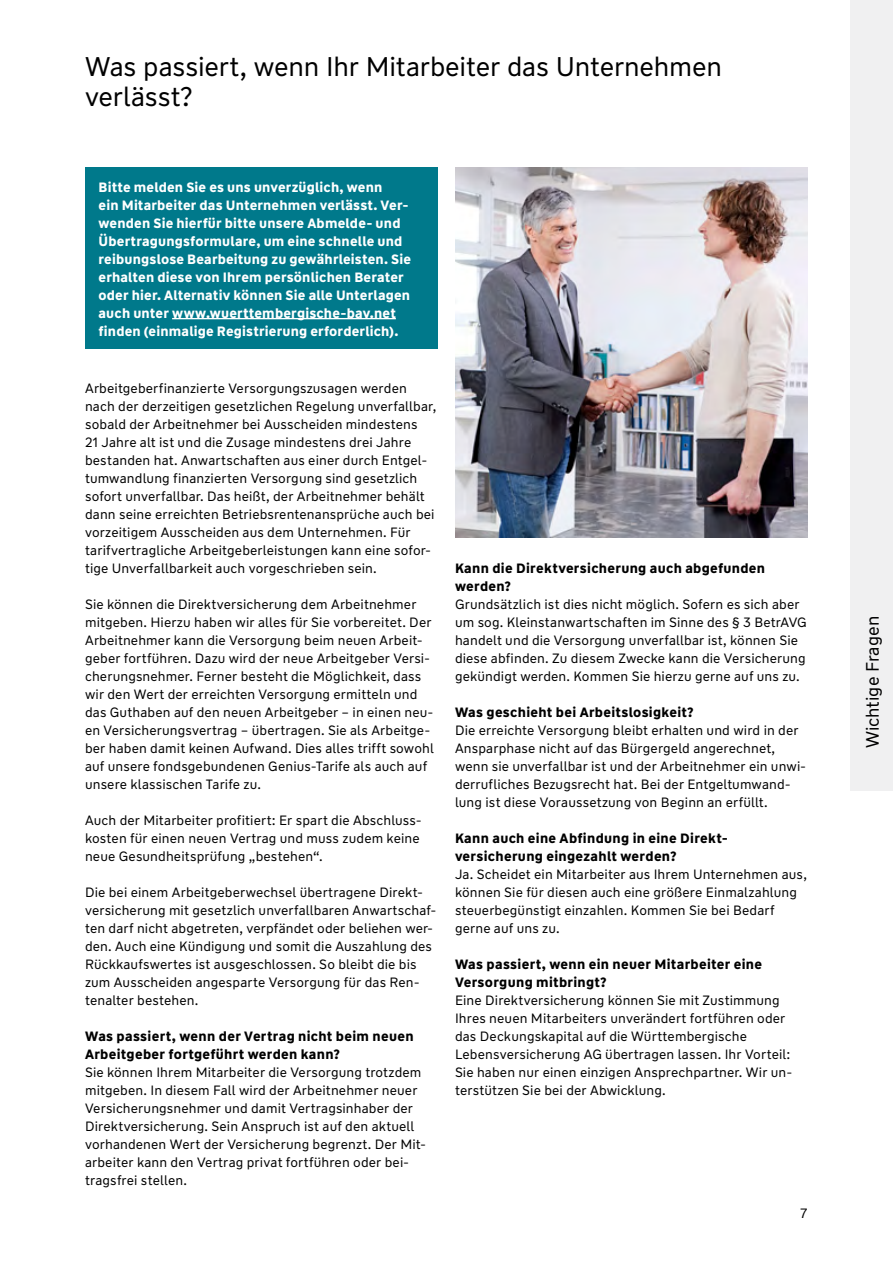
<style>
.page{position:relative;width:893px;height:1263px;background:#fff}
.page>*{position:absolute;margin:0;border:0;box-sizing:border-box;transform-origin:0 0}
.t1{font:27px/30px "WW Type";letter-spacing:-.005em;color:#000}
.t2{font:18px "WW Type";color:#000}
.t3{font:13.5px/18px "WW Type";letter-spacing:.01em;color:#000}
.t4{font:700 13.5px/18px "WW Type";letter-spacing:.015em;color:#fff}
.t5{font:700 13.5px/18px "WW Type";letter-spacing:.025em;color:#000}
</style>
<div class="page">
<img style="left:455px;top:167px;width:353px;height:370px">
<div style="left:85px;top:167px;width:353px;height:182px;background:#00798b"></div>
<hr style="left:172px;top:318px;width:224px;height:1px;background:#fff">
<div style="left:850px;top:0;width:43px;height:791px;background:#f0f0f1"></div>
<h1 class="t1" style="left:85px;top:52px;width:639px">Was passiert, wenn Ihr Mitarbeiter das Unternehmen verlässt?</h1>
<p class="t4" style="left:99px;top:178px;width:314px">Bitte melden Sie es uns unverzüglich, wenn<br>ein Mitarbeiter das Unternehmen verlässt. Ver&shy;wenden Sie hierfür bitte unsere Abmelde- und Übertragungsformulare, um eine schnelle und reibungslose Bearbeitung zu gewährleisten. Sie erhalten diese von Ihrem persönlichen Berater oder hier. Alternativ können Sie alle Unterlagen auch unter www.wuerttembergische-bav.net finden (einmalige Registrierung erforderlich).</p>
<p class="t3" style="left:85px;top:379px;width:353px">Arbeitgeberfinanzierte Versorgungszusagen werden nach der derzeitigen gesetzlichen Regelung unverfallbar, sobald der Arbeitnehmer bei Ausscheiden mindestens<br>21 Jahre alt ist und die Zusage mindestens drei Jahre bestanden hat. Anwartschaften aus einer durch Entgel&shy;tumwandlung finanzierten Versorgung sind gesetzlich sofort unverfallbar. Das heißt, der Arbeitnehmer behält dann seine erreichten Betriebsrentenansprüche auch bei vorzeitigem Ausscheiden aus dem Unternehmen. Für tarifvertragliche Arbeitgeberleistungen kann eine sofor&shy;tige Unverfallbarkeit auch vorgeschrieben sein.</p>
<p class="t3" style="left:85px;top:595px;width:350px">Sie können die Direktversicherung dem Arbeitnehmer mitgeben. Hierzu haben wir alles für Sie vorbereitet. Der Arbeitnehmer kann die Versorgung beim neuen Arbeit&shy;geber fortführen. Dazu wird der neue Arbeitgeber Versi&shy;cherungsnehmer. Ferner besteht die Möglichkeit, dass wir den Wert der erreichten Versorgung ermitteln und das Guthaben auf den neuen Arbeitgeber – in einen neu&shy;en Versicherungsvertrag – übertragen. Sie als Arbeitge&shy;ber haben damit keinen Aufwand. Dies alles trifft sowohl auf unsere fondsgebundenen Genius-Tarife als auch auf unsere klassischen Tarife zu.</p>
<p class="t3" style="left:85px;top:811px;width:338px">Auch der Mitarbeiter profitiert: Er spart die Abschluss&shy;kosten für einen neuen Vertrag und muss zudem keine neue Gesundheitsprüfung „bestehen“.</p>
<p class="t3" style="left:85px;top:883px;width:353px">Die bei einem Arbeitgeberwechsel übertragene Direkt&shy;versicherung mit gesetzlich unverfallbaren Anwartschaf&shy;ten darf nicht abgetreten, verpfändet oder beliehen wer&shy;den. Auch eine Kündigung und somit die Auszahlung des Rückkaufswertes ist ausgeschlossen. So bleibt die bis zum Ausscheiden angesparte Versorgung für das Ren&shy;tenalter bestehen.</p>
<p class="t5" style="left:85px;top:1027px;width:330px">Was passiert, wenn der Vertrag nicht beim neuen<br>Arbeitgeber fortgeführt werden kann?</p>
<p class="t3" style="left:85px;top:1063px;width:343px">Sie können Ihrem Mitarbeiter die Versorgung trotzdem mitgeben. In diesem Fall wird der Arbeitnehmer neuer Versicherungsnehmer und damit Vertragsinhaber der Direktversicherung. Sein Anspruch ist auf den aktuell vorhandenen Wert der Versicherung begrenzt. Der Mit&shy;arbeiter kann den Vertrag privat fortführen oder bei&shy;tragsfrei stellen.</p>
<p class="t5" style="left:455px;top:559px;width:312px">Kann die Direktversicherung auch abgefunden werden?</p>
<p class="t3" style="left:455px;top:595px;width:353px">Grundsätzlich ist dies nicht möglich. Sofern es sich aber um sog. Kleinstanwartschaften im Sinne des § 3 BetrAVG handelt und die Versorgung unverfallbar ist, können Sie diese abfinden. Zu diesem Zwecke kann die Versicherung gekündigt werden. Kommen Sie hierzu gerne auf uns zu.</p>
<p class="t5" style="left:455px;top:703px;width:240px">Was geschieht bei Arbeitslosigkeit?</p>
<p class="t3" style="left:455px;top:721px;width:353px">Die erreichte Versorgung bleibt erhalten und wird in der Ansparphase nicht auf das Bürgergeld angerechnet, wenn sie unverfallbar ist und der Arbeitnehmer ein unwi&shy;derrufliches Bezugsrecht hat. Bei der Entgeltumwand&shy;lung ist diese Voraussetzung von Beginn an erfüllt.</p>
<p class="t5" style="left:455px;top:829px;width:273px">Kann auch eine Abfindung in eine Direkt&shy;versicherung eingezahlt werden?</p>
<p class="t3" style="left:455px;top:865px;width:353px">Ja. Scheidet ein Mitarbeiter aus Ihrem Unternehmen aus, können Sie für diesen auch eine größere Einmalzahlung steuerbegünstigt einzahlen. Kommen Sie bei Bedarf gerne auf uns zu.</p>
<p class="t5" style="left:455px;top:955px;width:309px">Was passiert, wenn ein neuer Mitarbeiter eine<br>Versorgung mitbringt?</p>
<p class="t3" style="left:455px;top:991px;width:339px">Eine Direktversicherung können Sie mit Zustimmung Ihres neuen Mitarbeiters unverändert fortführen oder das Deckungskapital auf die Württembergische Lebensversicherung AG übertragen lassen. Ihr Vorteil:<br>Sie haben nur einen einzigen Ansprechpartner. Wir un&shy;terstützen Sie bei der Abwicklung.</p>
<p class="t3" style="left:800px;top:1204px;width:10px">7</p>
<h2 class="t2" style="left:861px;top:748px;width:134px;rotate:-90deg">Wichtige Fragen</h2>
</div>
